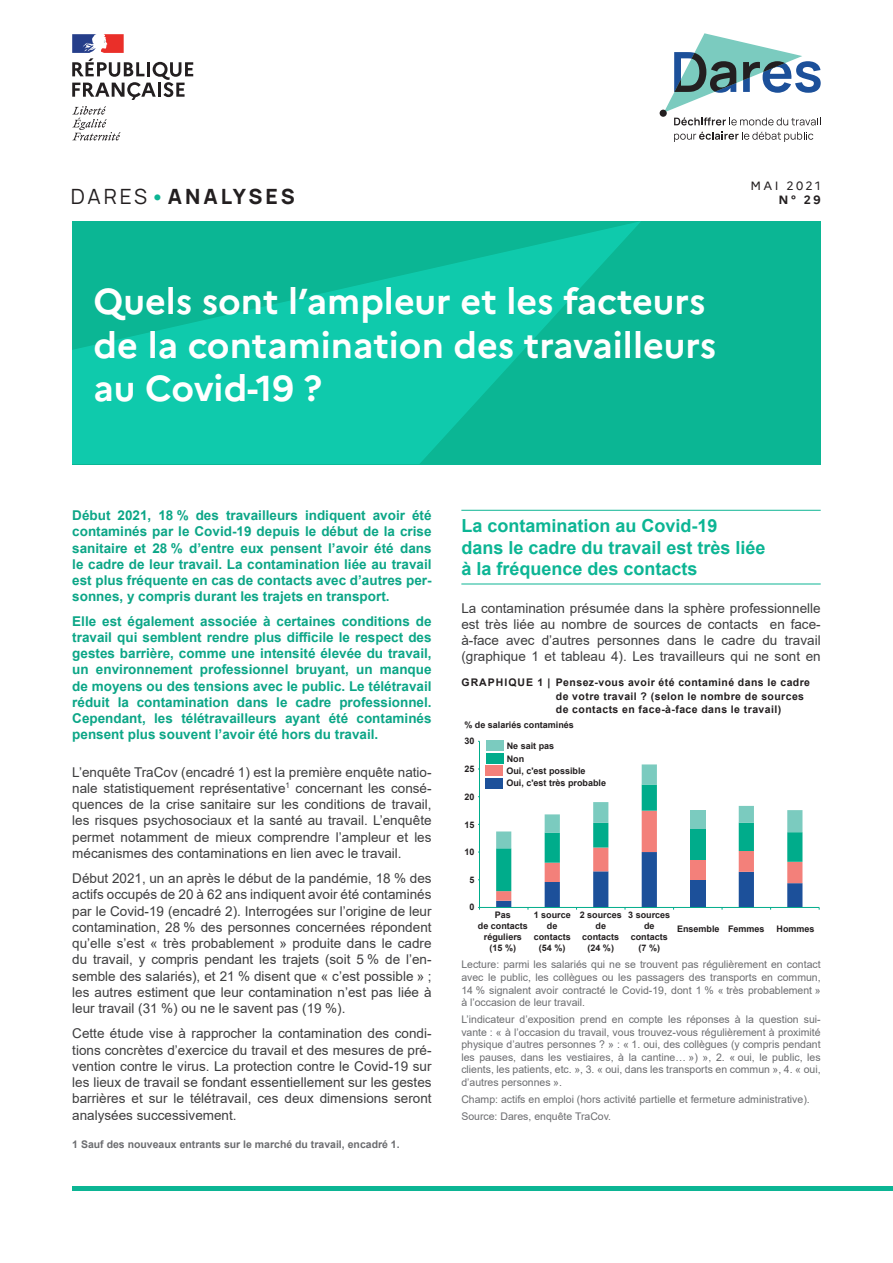
<style>
.page{position:relative;width:893px;height:1263px;background:#fff}
.page>*{position:absolute;margin:0;border:0;box-sizing:border-box;transform-origin:0 0}
.t1{font:700 36px/43.2px "Marianne";color:#fff}
.t2{font:800 21px "Manrope";letter-spacing:.14em;color:#231f20}
.t3{font:700 18px/21.6px "Arial";color:#0cb594}
.t4{font:13.5px/16.4px "Arial";color:#3e3e3f;text-align:justify}
.t5{font:700 13.5px/16.2px "Arial";color:#0ca687;text-align:justify}
.t6{font:12px "Marianne";letter-spacing:.2em;color:#231f20}
.t7{font:700 12px "Marianne";color:#231f20}
.t8{font:10.5px/12.6px "Arial";color:#6c6d70;text-align:justify}
.t9{font:700 10.5px/13.5px "Arial";letter-spacing:.04em;color:#231f20}
.t10{font:700 10.5px "Arial";color:#6c6d70}
.t11{font:700 9px/10.8px "Arial";color:#231f20;text-align:center}
.s1{font-weight:400}
.s2{font-weight:700;color:#0cb594}
</style>
<div class="page">
<div style="left:72px;top:221px;width:749px;height:243px;background:#0bb694"></div>
<svg style="left:72px;top:221px;width:569px;height:243px;fill:#0fcaac"></svg>
<svg style="left:72px;top:106px;width:49px;height:34px"></svg>
<svg style="left:72px;top:34px;width:121px;height:66px"></svg>
<div style="left:660px;top:110px;width:7px;height:7px;background:#231f20;border-radius:50%"></div>
<svg style="left:674px;top:132px;width:139px;height:10px"></svg>
<svg style="left:664px;top:34px;width:157px;height:91px"></svg>
<div style="left:72px;top:1186px;width:821px;height:5px;background:#0cb594"></div>
<hr style="left:461px;top:510px;width:360px;height:1px;background:#0cb594">
<hr style="left:461px;top:584px;width:360px;height:1px;background:#0cb594">
<hr style="left:479px;top:741px;width:1px;height:166px;background:#00ac8b">
<hr style="left:479px;top:907px;width:340px;height:1px;background:#00ac8b">
<svg style="left:496px;top:764px;width:306px;height:146px"></svg>
<div style="left:486px;top:741px;width:17px;height:10px;background:#7bcbbf"></div>
<div style="left:486px;top:753px;width:17px;height:10px;background:#00ac8b"></div>
<div style="left:486px;top:766px;width:17px;height:10px;background:#f3807a"></div>
<div style="left:486px;top:778px;width:17px;height:10px;background:#1c509a"></div>
<h2 class="t2" style="left:71px;top:182px;width:226px"><span class="s1">DARES</span><span class="s2">•</span>ANALYSES</h2>
<h1 class="t1" style="left:94px;top:280px;width:624px">Quels sont l’ampleur et les facteurs de la contamination des travailleurs au Covid-19 ?</h1>
<p class="t6" style="left:750px;top:178px;width:72px">MAI 2021</p>
<p class="t7" style="left:778px;top:193px;width:44px">N° 29</p>
<p class="t5" style="left:72px;top:507px;width:361px">Début 2021, 18 % des travailleurs indiquent avoir été contaminés par le Covid-19 depuis le début de la crise sanitaire et 28 % d’entre eux pensent l’avoir été dans le cadre de leur travail. La contamination liée au travail est plus fréquente en cas de contacts avec d’autres per&shy;sonnes, y compris durant les trajets en transport.</p>
<p class="t5" style="left:72px;top:613px;width:361px">Elle est également associée à certaines conditions de travail qui semblent rendre plus difficile le respect des gestes barrière, comme une intensité élevée du travail, un environnement professionnel bruyant, un manque de moyens ou des tensions avec le public. Le télétravail réduit la contamination dans le cadre professionnel.<br>Cependant, les télétravailleurs ayant été contaminés pensent plus souvent l’avoir été hors du travail.</p>
<p class="t4" style="left:72px;top:763px;width:361px">L’enquête TraCov (encadré 1) est la première enquête natio&shy;nale statistiquement représentative<sup>1</sup> concernant les consé&shy;quences de la crise sanitaire sur les conditions de travail, les risques psychosociaux et la santé au travail. L’enquête permet notamment de mieux comprendre l’ampleur et les mécanismes des contaminations en lien avec le travail.</p>
<p class="t4" style="left:72px;top:870px;width:361px">Début 2021, un an après le début de la pandémie, 18 % des actifs occupés de 20 à 62 ans indiquent avoir été contaminés par le Covid-19 (encadré 2). Interrogées sur l’origine de leur contamination, 28 % des personnes concernées répondent qu’elle s’est « très probablement » produite dans le cadre du travail, y compris pendant les trajets (soit 5 % de l’en&shy;semble des salariés), et 21 % disent que « c’est possible » ; les autres estiment que leur contamination n’est pas liée à leur travail (31 %) ou ne le savent pas (19 %).</p>
<p class="t4" style="left:72px;top:1025px;width:361px">Cette étude vise à rapprocher la contamination des condi&shy;tions concrètes d’exercice du travail et des mesures de pré&shy;vention contre le virus. La protection contre le Covid-19 sur les lieux de travail se fondant essentiellement sur les gestes barrières et sur le télétravail, ces deux dimensions seront analysées successivement.</p>
<p class="t10" style="left:72px;top:1137px;width:329px">1 Sauf des nouveaux entrants sur le marché du travail, encadré 1.</p>
<h3 class="t3" style="left:461px;top:515px;width:306px">La contamination au Covid-19<br>dans le cadre du travail est très liée à la fréquence des contacts</h3>
<p class="t4" style="left:461px;top:600px;width:361px">La contamination présumée dans la sphère professionnelle est très liée au nombre de sources de contacts en face&shy;à-face avec d’autres personnes dans le cadre du travail (graphique 1 et tableau 4). Les travailleurs qui ne sont en</p>
<p class="t9" style="left:556px;top:676px;width:256px;text-indent:-94px">GRAPHIQUE 1 | Pensez-vous avoir été contaminé dans le cadre de votre travail ? (selon le nombre de sources de contacts en face-à-face dans le travail)</p>
<p class="t11" style="left:464px;top:720px;width:111px">% de salariés contaminés</p>
<p class="t11" style="left:464px;top:736px;width:12px">30</p>
<p class="t11" style="left:464px;top:763px;width:12px">25</p>
<p class="t11" style="left:464px;top:791px;width:12px">20</p>
<p class="t11" style="left:464px;top:819px;width:12px">15</p>
<p class="t11" style="left:464px;top:846px;width:12px">10</p>
<p class="t11" style="left:469px;top:874px;width:7px">5</p>
<p class="t11" style="left:506px;top:740px;width:101px;line-height:12.5px;text-align:left">Ne sait pas<br>Non<br>Oui, c'est possible<br>Oui, c'est très probable</p>
<p class="t11" style="left:469px;top:902px;width:7px">0</p>
<p class="t11" style="left:478px;top:910px;width:52px">Pas<br>de contacts réguliers (15 %)</p>
<p class="t11" style="left:534px;top:910px;width:39px">1 source de contacts (54 %)</p>
<p class="t11" style="left:580px;top:910px;width:44px">2 sources de contacts (24 %)</p>
<p class="t11" style="left:628px;top:910px;width:44px">3 sources de contacts (7 %)</p>
<p class="t11" style="left:677px;top:923px;width:89px">Ensemble Femmes</p>
<p class="t11" style="left:777px;top:923px;width:39px">Hommes</p>
<p class="t8" style="left:461px;top:958px;width:361px">Lecture: parmi les salariés qui ne se trouvent pas régulièrement en contact avec le public, les collègues ou les passagers des transports en commun, 14 % signalent avoir contracté le Covid-19, dont 1 % « très probablement » à l’occasion de leur travail.</p>
<p class="t8" style="left:461px;top:1013px;width:361px">L’indicateur d’exposition prend en compte les réponses à la question sui&shy;vante : « à l’occasion du travail, vous trouvez-vous régulièrement à proximité physique d’autres personnes ? » : « 1. oui, des collègues (y compris pendant les pauses, dans les vestiaires, à la cantine… ») », 2. « oui, le public, les clients, les patients, etc. », 3. « oui, dans les transports en commun », 4. « oui, d’autres personnes ».</p>
<p class="t8" style="left:461px;top:1091px;width:350px;line-height:16.8px">Champ: actifs en emploi (hors activité partielle et fermeture administrative).<br>Source: Dares, enquête TraCov.</p>
</div>
